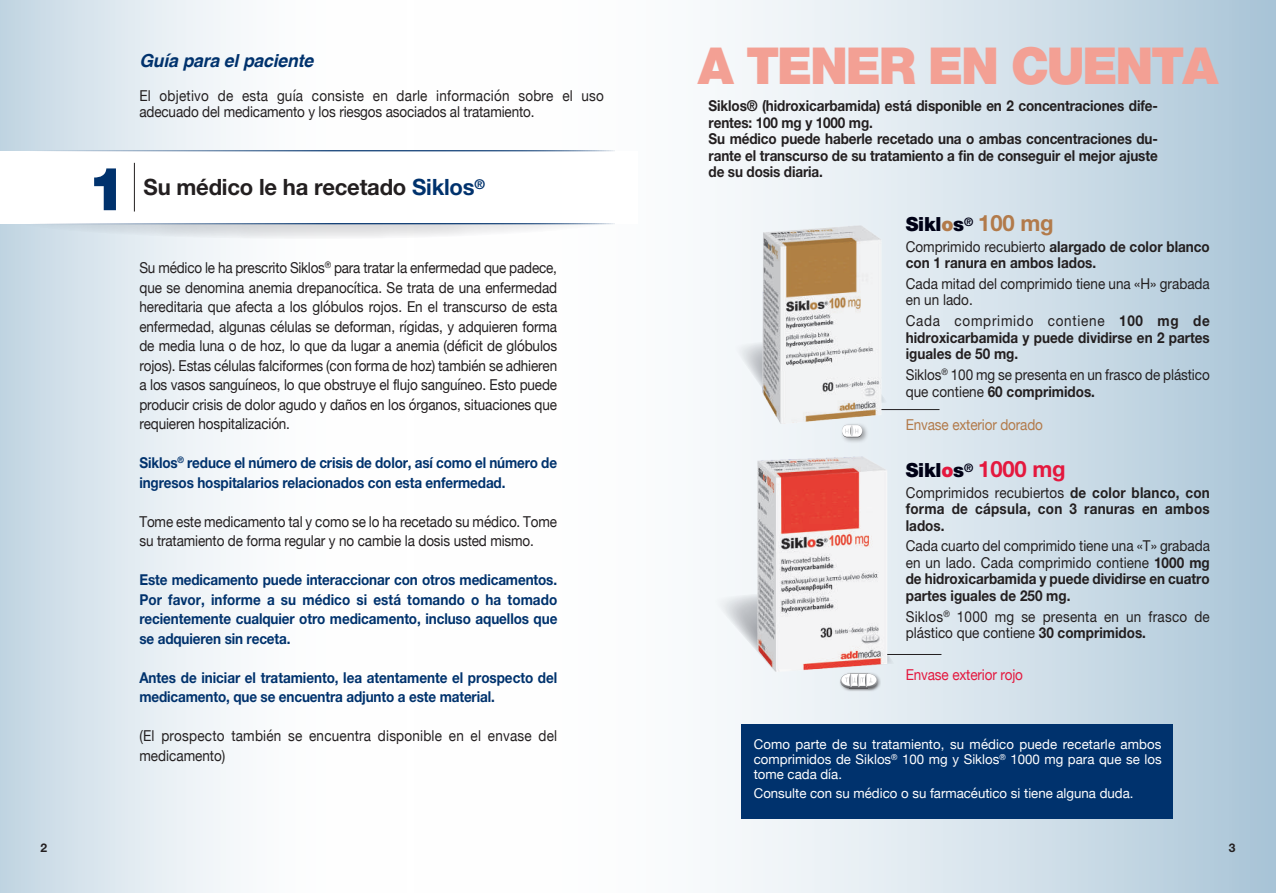
<style>
.page{position:relative;width:1276px;height:893px;background:#fff}
.page>*{position:absolute;margin:0;border:0;box-sizing:border-box;transform-origin:0 0}
.t1{font:900 60px "Helvetica Neue";color:#00326d}
.t2{font:900 51px "Helvetica Neue";letter-spacing:-.045em;color:#f3a094}
.t3{font:700 22.5px "Helvetica Neue LT Std";letter-spacing:-.01em;color:#231f20}
.t4{font:700 22.5px "Helvetica Neue LT Std";letter-spacing:-.01em;color:#e4183e}
.t5{font:900 19.5px "Helvetica Neue";letter-spacing:-.01em;color:#000116}
.t6{font:italic 700 18px "Helvetica";letter-spacing:-.01em;color:#00326d}
.t7{font:15px/19.5px "Helvetica Neue";letter-spacing:-.01em;color:#231f20;scale:.9 1}
.t8{font:700 15px/16.5px "Helvetica Neue LT Std";letter-spacing:-.01em;color:#231f20;scale:.9 1}
.t9{font:700 15px/19.5px "Helvetica Neue LT Std";letter-spacing:-.01em;color:#00326d;scale:.9 1}
.t10{font:15px/16.5px "Helvetica Neue LT Std";color:#231f20;scale:.9 1}
.t11{font:15px/19.5px "Helvetica Neue";letter-spacing:.015em;color:#231f20;scale:.9 1}
.t12{font:15px "Helvetica Neue";letter-spacing:-.01em;color:#b27a4a;scale:.9 1}
.t13{font:15px "Helvetica Neue";letter-spacing:-.01em;color:#e4183e;scale:.9 1}
.t14{font:13.5px/15px "Helvetica Neue";color:#fff;text-align:justify}
.t15{font:700 12px "Helvetica Neue LT Std";color:#231f20}
.s1{color:#00326d}
.s2{color:#b27a4a}
.s3{font-family:"Helvetica Neue LT Std";font-weight:700;font-size:22.5px;color:#b27a4a}
.s4{font-weight:400}
.s5{font-weight:700}
.s6{font-family:"Helvetica Neue";font-weight:900;font-size:19.5px;color:#000116}
.s7{font-family:"Helvetica Neue";font-weight:900;font-size:19.5px}
</style>
<div class="page">
<div style="left:413px;top:0;width:863px;height:893px;background:linear-gradient(to right,#fff,#b6cddd)"></div>
<div style="left:0;top:0;width:406px;height:893px;background:linear-gradient(to right,#cadbe6,#fff)"></div>
<hr style="left:868px;top:409px;width:71px;height:1px;background:#231f20">
<hr style="left:870px;top:654px;width:71px;height:1px;background:#231f20">
<div style="left:741px;top:724px;width:432px;height:95px;background:#00326d"></div>
<svg style="left:0;top:195px;width:625px;height:44px"></svg>
<div style="left:0;top:151px;width:638px;height:73px;background:#fff"></div>
<hr style="left:23px;top:150px;width:592px;height:1px;background:#00326d">
<hr style="left:23px;top:223px;width:592px;height:1px;background:#00326d">
<hr style="left:134px;top:163px;width:1px;height:49px;background:#231f20">
<svg style="left:730px;top:335px;width:15px;height:78px"></svg>
<img style="left:745px;top:210px;width:150px;height:229px">
<img style="left:739px;top:443px;width:166px;height:241px">
<div style="left:838px;top:672px;width:43px;height:21px;background:#231f20;opacity:.4"></div>
<svg style="left:708px;top:587px;width:187px;height:101px"></svg>
<div style="left:839px;top:422px;width:30px;height:22px;background:#231f20;opacity:.4"></div>
<svg style="left:842px;top:425px;width:20px;height:12px"></svg>
<p class="t15" style="left:40px;top:840px;width:8px">2</p>
<h1 class="t1" style="left:87px;top:153px;width:41px">1</h1>
<p class="t6" style="left:139px;top:46px;width:175px">Guía para el paciente</p>
<p class="t7" style="left:139px;top:88px;width:518px;line-height:16.5px">El objetivo de esta guía consiste en darle información sobre el uso adecuado del medicamento y los riesgos asociados al tratamiento.</p>
<h3 class="t3" style="left:144px;top:173px;width:343px">Su médico le ha recetado <span class="s1">Siklos</span><sup>®</sup></h3>
<p class="t7" style="left:139px;top:259px;width:466px;text-align:justify">Su médico le ha prescrito Siklos<sup>®</sup> para tratar la enfermedad que padece, que se denomina anemia drepanocítica. Se trata de una enfermedad hereditaria que afecta a los glóbulos rojos. En el transcurso de esta enfermedad, algunas células se deforman, rígidas, y adquieren forma de media luna o de hoz, lo que da lugar a anemia (déficit de glóbulos rojos). Estas células falciformes (con forma de hoz) también se adhieren a los vasos sanguíneos, lo que obstruye el flujo sanguíneo. Esto puede producir crisis de dolor agudo y daños en los órganos, situaciones que requieren hospitalización.</p>
<p class="t9" style="left:139px;top:453px;width:465px">Siklos<sup>®</sup> reduce el número de crisis de dolor, así como el número de ingresos hospitalarios relacionados con esta enfermedad.</p>
<p class="t7" style="left:139px;top:513px;width:466px">Tome este medicamento tal y como se lo ha recetado su médico. Tome su tratamiento de forma regular y no cambie la dosis usted mismo.</p>
<p class="t9" style="left:139px;top:570px;width:466px;text-align:justify">Este medicamento puede interaccionar con otros medicamentos.<br>Por favor, informe a su médico si está tomando o ha tomado recientemente cualquier otro medicamento, incluso aquellos que se adquieren sin receta.</p>
<p class="t9" style="left:139px;top:667px;width:466px">Antes de iniciar el tratamiento, lea atentamente el prospecto del medicamento, que se encuentra adjunto a este material.</p>
<p class="t11" style="left:139px;top:727px;width:466px">(El prospecto también se encuentra disponible en el envase del medicamento)</p>
<h2 class="t2" style="left:698px;top:35px;width:522px">A TENER EN CUENTA</h2>
<p class="t8" style="left:708px;top:97px;width:501px">Siklos® (hidroxicarbamida) está disponible en 2 concentraciones dife&shy;rentes: 100 mg y 1000 mg.<br>Su médico puede haberle recetado una o ambas concentraciones du&shy;rante el transcurso de su tratamiento a fin de conseguir el mejor ajuste de su dosis diaria.</p>
<h3 class="t5" style="left:905px;top:212px;width:149px">Sikl<span class="s2">o</span>s<sup>®</sup> <span class="s3">100 mg</span></h3>
<p class="t8" style="left:905px;top:238px;width:339px"><span class="s4">Comprimido recubierto</span> alargado de color blanco con 1 ranura en ambos lados.</p>
<p class="t10" style="left:905px;top:275px;width:339px">Cada mitad del comprimido tiene una «H» grabada en un lado.</p>
<p class="t8" style="left:905px;top:312px;width:339px;text-align:justify"><span class="s4">Cada comprimido contiene</span> 100 mg de hidroxicarbamida y puede dividirse en 2 partes iguales de 50 mg.</p>
<p class="t10" style="left:905px;top:366px;width:339px">Siklos<sup>®</sup> 100 mg se presenta en un frasco de plástico que contiene <span class="s5">60 comprimidos.</span></p>
<p class="t12" style="left:905px;top:413px;width:154px">Envase exterior dorado</p>
<h3 class="t4" style="left:905px;top:455px;width:161px"><span class="s6">Sikl</span><span class="s7">o</span><span class="s6">s</span><sup>®</sup> 1000 mg</h3>
<p class="t8" style="left:905px;top:484px;width:339px;text-align:justify"><span class="s4">Comprimidos recubiertos</span> de color blanco, con forma de cápsula, con 3 ranuras en ambos lados.</p>
<p class="t10" style="left:905px;top:538px;width:339px;text-align:justify">Cada cuarto del comprimido tiene una «T» grabada en un lado. Cada comprimido contiene <span class="s5">1000 mg de hidroxicarbamida y puede dividirse en cuatro partes iguales de 250 mg.</span></p>
<p class="t10" style="left:905px;top:608px;width:339px">Siklos<sup>®</sup> 1000 mg se presenta en un frasco de plástico que contiene <span class="s5">30 comprimidos.</span></p>
<p class="t13" style="left:905px;top:663px;width:132px">Envase exterior rojo</p>
<p class="t14" style="left:754px;top:738px;width:409px">Como parte de su tratamiento, su médico puede recetarle ambos comprimidos de Siklos<sup>®</sup> 100 mg y Siklos<sup>®</sup> 1000 mg para que se los tome cada día.</p>
<p class="t14" style="left:754px;top:787px;width:381px">Consulte con su médico o su farmacéutico si tiene alguna duda.</p>
<p class="t15" style="left:1229px;top:840px;width:8px">3</p>
</div>
